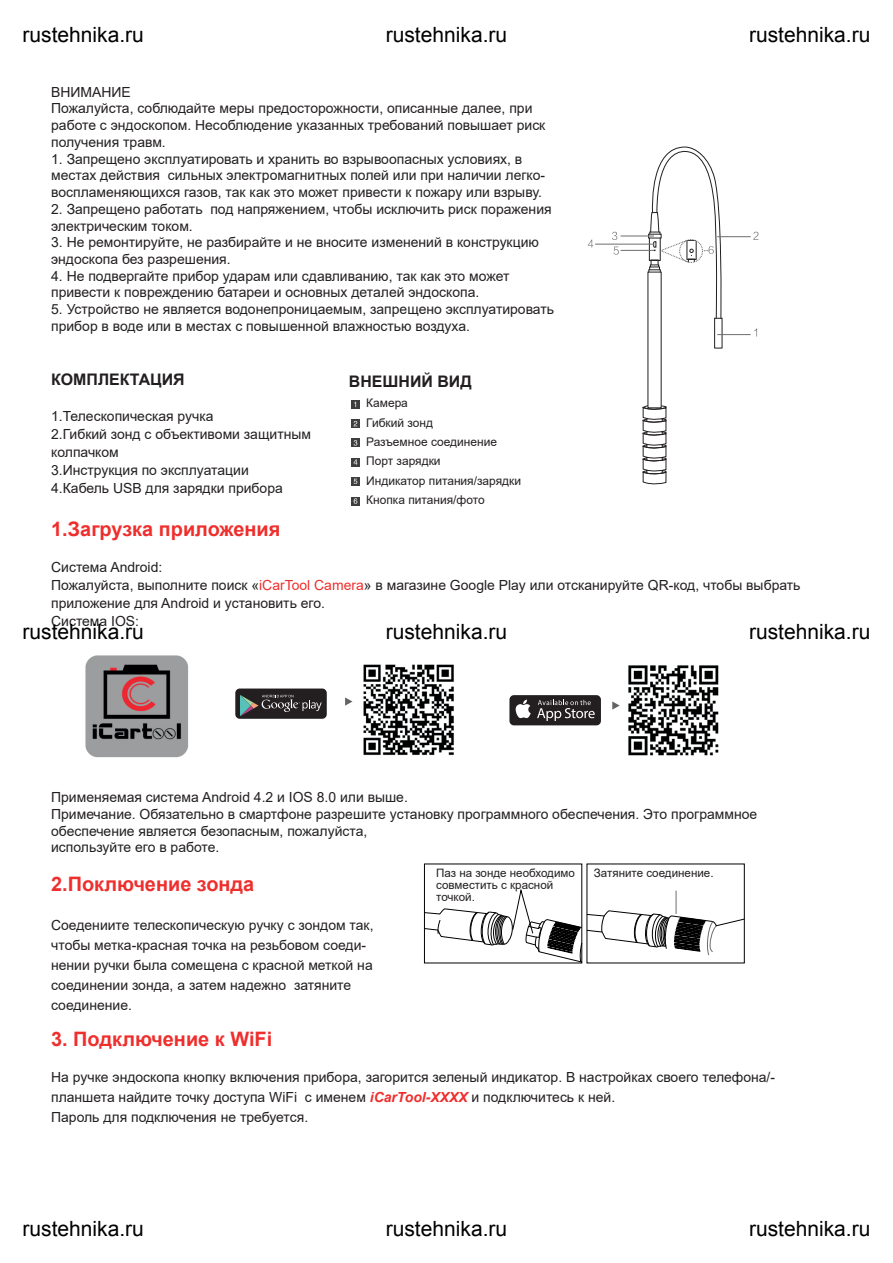
<style>
.page{position:relative;width:893px;height:1263px;background:#fff}
.page>*{position:absolute;margin:0;border:0;box-sizing:border-box;transform-origin:0 0}
.t1{font:700 19.95px "Arial";color:#ee2f2d}
.t2{font:700 15.9px "Arial";color:#231f20}
.t3{font:13.95px/16.8px "Arial";color:#231f20}
.t4{font:12px/19.4px "Arial";color:#231f20}
.t5{font:11.55px/12px "Arial";color:#231f20}
.s1{color:#ee2f2d}
.s2{font-weight:700;font-style:italic;color:#ee2f2d}
</style>
<div class="page">
<img style="left:352px;top:664px;width:102px;height:91px">
<img style="left:628px;top:665px;width:91px;height:91px">
<div style="left:509px;top:695px;width:92px;height:30px;background:#231f20;border-radius:4px"></div>
<svg style="left:516px;top:699px;width:15px;height:19px"></svg>
<svg style="left:537px;top:700px;width:58px;height:21px"></svg>
<div style="left:235px;top:688px;width:92px;height:31px;background:#231f20;border-radius:4px"></div>
<svg style="left:240px;top:695px;width:82px;height:21px"></svg>
<svg style="left:612px;top:701px;width:8px;height:9px"></svg>
<svg style="left:345px;top:697px;width:7px;height:9px"></svg>
<svg style="left:642px;top:405px;width:25px;height:80px"></svg>
<hr style="left:717px;top:334px;width:34px;height:1px;background:#6c6d70">
<hr style="left:717px;top:236px;width:34px;height:1px;background:#6c6d70">
<hr style="left:595px;top:244px;width:59px;height:1px;background:#6c6d70">
<hr style="left:621px;top:236px;width:33px;height:1px;background:#6c6d70">
<hr style="left:621px;top:250px;width:33px;height:1px;background:#6c6d70">
<svg style="left:754px;top:328px;width:3px;height:9px"></svg>
<svg style="left:753px;top:232px;width:5px;height:8px"></svg>
<svg style="left:612px;top:232px;width:5px;height:8px"></svg>
<svg style="left:588px;top:239px;width:5px;height:9px"></svg>
<svg style="left:613px;top:247px;width:6px;height:8px"></svg>
<svg style="left:648px;top:146px;width:75px;height:203px"></svg>
<svg style="left:351px;top:400px;width:9px;height:8px"></svg>
<svg style="left:351px;top:420px;width:9px;height:8px"></svg>
<svg style="left:354px;top:421px;width:3px;height:5px"></svg>
<svg style="left:351px;top:439px;width:9px;height:8px"></svg>
<svg style="left:354px;top:440px;width:3px;height:6px"></svg>
<div style="left:351px;top:458px;width:9px;height:8px;background:#3e3e3f"></div>
<svg style="left:354px;top:459px;width:3px;height:6px"></svg>
<svg style="left:351px;top:477px;width:9px;height:8px"></svg>
<svg style="left:354px;top:479px;width:3px;height:5px"></svg>
<svg style="left:351px;top:497px;width:9px;height:8px"></svg>
<svg style="left:354px;top:498px;width:3px;height:6px"></svg>
<svg style="left:424px;top:888px;width:321px;height:74px"></svg>
<img style="left:85px;top:655px;width:104px;height:103px">
<p class="t3" style="left:51px;top:83px;width:496px">ВНИМАНИЕ<br>Пожалуйста, соблюдайте меры предосторожности, описанные далее, при работе с эндоскопом. Несоблюдение указанных требований повышает риск получения травм.</p>
<p class="t3" style="left:51px;top:150px;width:496px">1. Запрещено эксплуатировать и хранить во взрывоопасных условиях, в местах действия сильных электромагнитных полей или при наличии легко&shy;воспламеняющихся газов, так как это может привести к пожару или взрыву.</p>
<p class="t3" style="left:51px;top:200px;width:502px">2. Запрещено работать под напряжением, чтобы исключить риск поражения электрическим током.</p>
<p class="t3" style="left:51px;top:234px;width:489px">3. Не ремонтируйте, не разбирайте и не вносите изменений в конструкцию эндоскопа без разрешения.</p>
<p class="t3" style="left:51px;top:267px;width:460px">4. Не подвергайте прибор ударам или сдавливанию, так как это может привести к повреждению батареи и основных деталей эндоскопа.</p>
<p class="t3" style="left:51px;top:301px;width:504px">5. Устройство не является водонепроницаемым, запрещено эксплуатировать прибор в воде или в местах с повышенной влажностью воздуха.</p>
<p class="t2" style="left:51px;top:368px;width:135px">КОМПЛЕКТАЦИЯ</p>
<p class="t3" style="left:51px;top:407px;width:261px;line-height:18px">1.Телескопическая ручка<br>2.Гибкий зонд с объективоми защитным колпачком<br>3.Инструкция по эксплуатации<br>4.Кабель USB для зарядки прибора</p>
<p class="t2" style="left:349px;top:370px;width:124px">ВНЕШНИЙ ВИД</p>
<p class="t4" style="left:366px;top:393px;width:156px">Камера<br>Гибкий зонд<br>Разъемное соединение<br>Порт зарядки<br>Индикатор питания/зарядки<br>Кнопка питания/фото</p>
<h1 class="t1" style="left:51px;top:515px;width:231px">1.Загрузка приложения</h1>
<p class="t3" style="left:51px;top:558px;width:751px;line-height:18px">Система Android:<br>Пожалуйста, выполните поиск «<span class="s1">iCarTool Camera</span>» в магазине Google Play или отсканируйте QR-код, чтобы выбрать приложение для Android и установить его.<br>Система IOS:</p>
<p class="t3" style="left:51px;top:789px;width:707px">Применяемая система Android 4.2 и IOS 8.0 или выше.<br>Примечание. Обязательно в смартфоне разрешите установку программного обеспечения. Это программное обеспечение является безопасным, пожалуйста,<br>используйте его в работе.</p>
<p class="t5" style="left:436px;top:867px;width:140px">Паз на зонде необходимо совместить с красной точкой.</p>
<p class="t5" style="left:594px;top:867px;width:121px">Затяните соединение.</p>
<h1 class="t1" style="left:51px;top:870px;width:205px">2.Поключение зонда</h1>
<p class="t3" style="left:51px;top:915px;width:324px;line-height:20px">Соедениите телескопическую ручку с зондом так, чтобы метка-красная точка на резьбовом соеди&shy;нении ручки была сомещена с красной меткой на соединении зонда, а затем надежно затяните соединение.</p>
<h1 class="t1" style="left:51px;top:1025px;width:223px">3. Подключение к WiFi</h1>
<p class="t3" style="left:51px;top:1067px;width:725px;line-height:20px">На ручке эндоскопа кнопку включения прибора, загорится зеленый индикатор. В настройках своего телефона/- планшета найдите точку доступа WiFi с именем <span class="s2">iCarTool-ХХХХ</span> и подключитесь к ней.<br>Пароль для подключения не требуется.</p>
</div>
